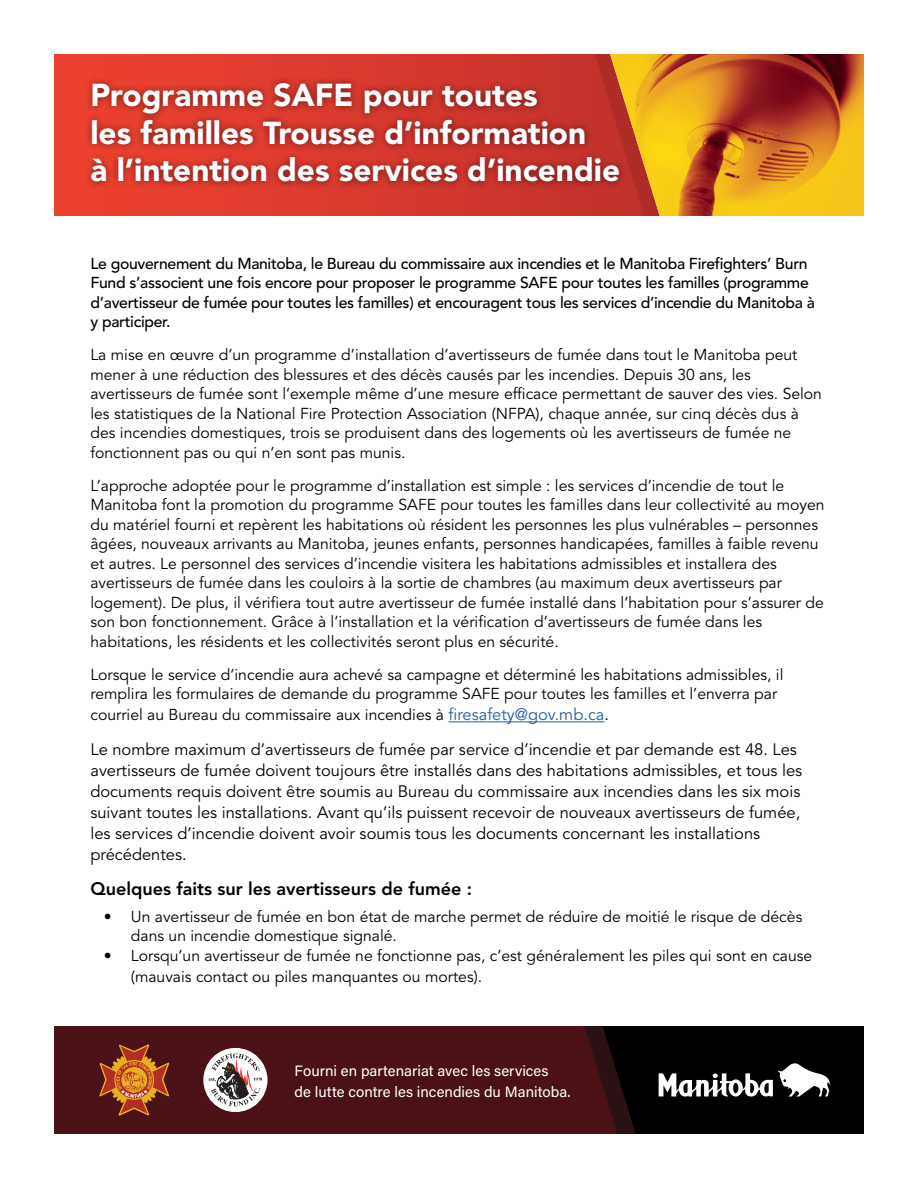
<style>
.page{position:relative;width:918px;height:1188px;background:#fff}
.page>*{position:absolute;margin:0;border:0;box-sizing:border-box;transform-origin:0 0}
.t1{font:900 31.5px/37.8px "Avenir LT Std";color:#fff}
.t2{font:800 18px "Avenir LT Std";color:#000}
.t3{font:16.5px/21.1px "Avenir LT Std";color:#000}
.t4{font:15.75px/19.5px "Avenir LT Std";color:#000}
.t5{font:500 15.75px/19.5px "Avenir LT Std";letter-spacing:-.02em;color:#000}
.info{font:15px/21px "Acumin Variable Concept";color:#fff}
.s1{font-size:16.5px;color:#215e9e}
.s2{font-size:16.5px}
</style>
<div class="page">
<svg style="left:54px;top:54px;width:541px;height:162px;background:#dd3b2e"></svg>
<img style="left:610px;top:54px;width:254px;height:162px">
<div style="left:83px;top:75px;width:544px;height:115px;background:#000;opacity:.5"></div>
<hr style="left:449px;top:721px;width:156px;height:1px;background:#215e9e">
<div style="left:54px;top:1026px;width:810px;height:108px;background:#4c1117"></div>
<svg style="left:584px;top:1026px;width:280px;height:108px;background:#1b1516"></svg>
<svg style="left:99px;top:1044px;width:70px;height:72px"></svg>
<div style="left:203px;top:1048px;width:65px;height:64px;background:#fff;border-radius:50%"></div>
<svg style="left:209px;top:1053px;width:53px;height:54px"></svg>
<p class="t1" style="left:90px;top:76px;width:531px">Programme SAFE pour toutes<br>les familles Trousse d’information<br>à l’intention des services d’incendie</p>
<p class="t5" style="left:90px;top:254px;width:726px">Le gouvernement du Manitoba, le Bureau du commissaire aux incendies et le Manitoba Firefighters’ Burn Fund s’associent une fois encore pour proposer le programme SAFE pour toutes les familles (programme d’avertisseur de fumée pour toutes les familles) et encouragent tous les services d’incendie du Manitoba à y participer.</p>
<p class="t4" style="left:90px;top:345px;width:733px">La mise en œuvre d’un programme d’installation d’avertisseurs de fumée dans tout le Manitoba peut mener à une réduction des blessures et des décès causés par les incendies. Depuis 30 ans, les avertisseurs de fumée sont l’exemple même d’une mesure efficace permettant de sauver des vies. Selon les statistiques de la National Fire Protection Association (NFPA), chaque année, sur cinq décès dus à des incendies domestiques, trois se produisent dans des logements où les avertisseurs de fumée ne fonctionnent pas ou qui n’en sont pas munis.</p>
<p class="t4" style="left:90px;top:476px;width:736px">L’approche adoptée pour le programme d’installation est simple : les services d’incendie de tout le Manitoba font la promotion du programme SAFE pour toutes les familles dans leur collectivité au moyen du matériel fourni et repèrent les habitations où résident les personnes les plus vulnérables – personnes âgées, nouveaux arrivants au Manitoba, jeunes enfants, personnes handicapées, familles à faible revenu et autres. Le personnel des services d’incendie visitera les habitations admissibles et installera des avertisseurs de fumée dans les couloirs à la sortie de chambres (au maximum deux avertisseurs par logement). De plus, il vérifiera tout autre avertisseur de fumée installé dans l’habitation pour s’assurer de son bon fonctionnement. Grâce à l’installation et la vérification d’avertisseurs de fumée dans les habitations, les résidents et les collectivités seront plus en sécurité.</p>
<p class="t4" style="left:90px;top:665px;width:695px">Lorsque le service d’incendie aura achevé sa campagne et déterminé les habitations admissibles, il remplira les formulaires de demande du programme SAFE pour toutes les familles et l’enverra par</p>
<p class="t4" style="left:90px;top:705px;width:520px">courriel au Bureau du commissaire aux incendies à <span class="s1">firesafety@gov.mb.ca</span><span class="s2">.</span></p>
<p class="t3" style="left:90px;top:739px;width:713px">Le nombre maximum d’avertisseurs de fumée par service d’incendie et par demande est 48. Les avertisseurs de fumée doivent toujours être installés dans des habitations admissibles, et tous les documents requis doivent être soumis au Bureau du commissaire aux incendies dans les six mois suivant toutes les installations. Avant qu’ils puissent recevoir de nouveaux avertisseurs de fumée, les services d’incendie doivent avoir soumis tous les documents concernant les installations précédentes.</p>
<p class="t2" style="left:90px;top:879px;width:383px">Quelques faits sur les avertisseurs de fumée :</p>
<p class="t4" style="left:131px;top:907px;width:673px;text-indent:-27px">• Un avertisseur de fumée en bon état de marche permet de réduire de moitié le risque de décès dans un incendie domestique signalé.</p>
<p class="t4" style="left:131px;top:945px;width:683px;line-height:21.6px;text-indent:-27px">• Lorsqu’un avertisseur de fumée ne fonctionne pas, c’est généralement les piles qui sont en cause (mauvais contact ou piles manquantes ou mortes).</p>
<p class="info" style="left:295px;top:1059px;width:277px">Fourni en partenariat avec les services<br>de lutte contre les incendies du Manitoba.</p>
</div>
